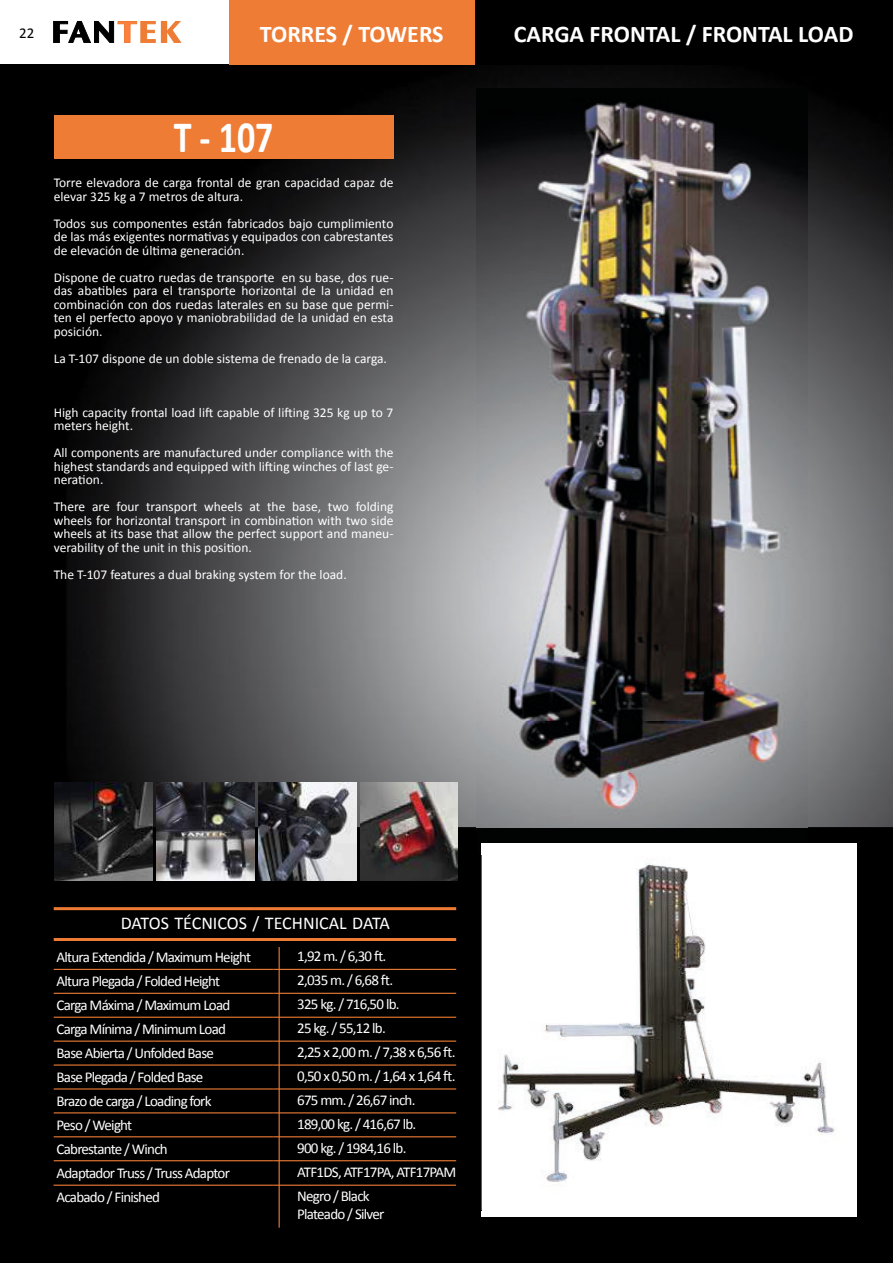
<style>
.page{position:relative;width:893px;height:1263px;background:#fff}
.page>*{position:absolute;margin:0;border:0;box-sizing:border-box;transform-origin:0 0}
.t1{font:700 45px "Calibri";color:#fff;scale:.8 1}
.t2{font:700 24px "Calibri";color:#fff}
.t3{font:18px "Calibri";color:#fff}
.t4{font:15px/24px "Calibri";letter-spacing:-.05em;color:#fff}
.t5{font:15px "Calibri";color:#000}
.t6{font:13.5px/13.5px "Calibri";color:#fff;text-align:justify}
</style>
<div class="page">
<div style="left:0;top:64px;width:893px;height:1199px;background:#000"></div>
<img style="left:54px;top:64px;width:839px;height:763px">
<div style="left:474px;top:0;width:419px;height:64px;background:#000"></div>
<div style="left:229px;top:0;width:245px;height:64px;background:#ee7c35"></div>
<div style="left:161px;top:21px;width:6px;height:21px;background:#ee7c35"></div>
<svg style="left:166px;top:21px;width:15px;height:22px"></svg>
<svg style="left:53px;top:21px;width:103px;height:22px"></svg>
<div style="left:54px;top:116px;width:339px;height:43px;background:#ee7c35"></div>
<div style="left:482px;top:843px;width:375px;height:373px;background:#fff"></div>
<img style="left:481px;top:854px;width:1px;height:356px">
<img style="left:498px;top:862px;width:337px;height:323px">
<img style="left:477px;top:88px;width:331px;height:763px">
<img style="left:482px;top:843px;width:326px;height:8px">
<hr style="left:255px;top:938px;width:201px;height:3px;background:#ee7c35">
<hr style="left:54px;top:938px;width:201px;height:3px;background:#ee7c35">
<hr style="left:54px;top:993px;width:219px;height:1px;background:#ee7c35">
<hr style="left:273px;top:993px;width:183px;height:1px;background:#ee7c35">
<hr style="left:54px;top:1017px;width:219px;height:1px;background:#ee7c35">
<hr style="left:273px;top:1017px;width:183px;height:1px;background:#ee7c35">
<hr style="left:54px;top:1040px;width:219px;height:2px;background:#ee7c35">
<hr style="left:273px;top:1040px;width:183px;height:2px;background:#ee7c35">
<hr style="left:54px;top:1064px;width:219px;height:1px;background:#ee7c35">
<hr style="left:273px;top:1064px;width:183px;height:1px;background:#ee7c35">
<hr style="left:54px;top:1088px;width:219px;height:1px;background:#ee7c35">
<hr style="left:54px;top:1112px;width:219px;height:1px;background:#ee7c35">
<hr style="left:273px;top:1112px;width:183px;height:1px;background:#ee7c35">
<hr style="left:54px;top:1136px;width:219px;height:1px;background:#ee7c35">
<hr style="left:273px;top:1136px;width:183px;height:1px;background:#ee7c35">
<hr style="left:54px;top:1160px;width:219px;height:1px;background:#ee7c35">
<hr style="left:273px;top:1160px;width:183px;height:1px;background:#ee7c35">
<hr style="left:255px;top:907px;width:201px;height:3px;background:#ee7c35">
<hr style="left:54px;top:907px;width:201px;height:3px;background:#ee7c35">
<hr style="left:54px;top:969px;width:219px;height:1px;background:#ee7c35">
<hr style="left:273px;top:969px;width:183px;height:1px;background:#ee7c35">
<hr style="left:273px;top:1088px;width:183px;height:1px;background:#ee7c35">
<hr style="left:279px;top:947px;width:1px;height:281px;background:#ee7c35">
<hr style="left:54px;top:1184px;width:219px;height:2px;background:#ee7c35">
<hr style="left:273px;top:1184px;width:183px;height:2px;background:#ee7c35">
<img style="left:156px;top:783px;width:98px;height:97px">
<img style="left:258px;top:783px;width:98px;height:97px">
<img style="left:54px;top:783px;width:98px;height:97px">
<img style="left:360px;top:783px;width:98px;height:97px">
<p class="t5" style="left:19px;top:23px;width:17px">22</p>
<h2 class="t2" style="left:260px;top:19px;width:185px">TORRES / TOWERS</h2>
<h2 class="t2" style="left:514px;top:19px;width:341px">CARGA FRONTAL / FRONTAL LOAD</h2>
<h1 class="t1" style="left:174px;top:108px;width:126px">T - 107</h1>
<p class="t6" style="left:54px;top:176px;width:341px">Torre elevadora de carga frontal de gran capacidad capaz de elevar 325 kg a 7 metros de altura.</p>
<p class="t6" style="left:54px;top:216px;width:341px">Todos sus componentes están fabricados bajo cumplimiento de las más exigentes normativas y equipados con cabrestantes de elevación de última generación.</p>
<p class="t6" style="left:54px;top:270px;width:341px">Dispone de cuatro ruedas de transporte en su base, dos rue&shy;das abatibles para el transporte horizontal de la unidad en combinación con dos ruedas laterales en su base que permi&shy;ten el perfecto apoyo y maniobrabilidad de la unidad en esta posición.</p>
<p class="t6" style="left:54px;top:351px;width:335px">La T-107 dispone de un doble sistema de frenado de la carga.</p>
<p class="t6" style="left:54px;top:405px;width:341px">High capacity frontal load lift capable of lifting 325 kg up to 7 meters height.</p>
<p class="t6" style="left:54px;top:446px;width:341px">All components are manufactured under compliance with the highest standards and equipped with lifting winches of last ge&shy;neration.</p>
<p class="t6" style="left:54px;top:500px;width:341px">There are four transport wheels at the base, two folding wheels for horizontal transport in combination with two side wheels at its base that allow the perfect support and maneu&shy;verability of the unit in this position.</p>
<p class="t6" style="left:54px;top:567px;width:295px">The T-107 features a dual braking system for the load.</p>
<h3 class="t3" style="left:121px;top:912px;width:271px">DATOS TÉCNICOS / TECHNICAL DATA</h3>
<p class="t4" style="left:297px;top:944px;width:161px">1,92 m. / 6,30 ft.<br>2,035 m. / 6,68 ft.<br>325 kg. / 716,50 lb.<br>25 kg. / 55,12 lb.<br>2,25 x 2,00 m. / 7,38 x 6,56 ft.<br>0,50 x 0,50 m. / 1,64 x 1,64 ft.<br>675 mm. / 26,67 inch.<br>189,00 kg. / 416,67 lb.<br>900 kg. / 1984,16 lb.<br>ATF1DS, ATF17PA, ATF17PAM<br>Negro / Black</p>
<p class="t4" style="left:297px;top:1202px;width:89px">Plateado / Silver</p>
<p class="t4" style="left:57px;top:944px;width:196px">Altura Extendida / Maximum Height<br>Altura Plegada / Folded Height<br>Carga Máxima / Maximum Load<br>Carga Mínima / Minimum Load<br>Base Abierta / Unfolded Base<br>Base Plegada / Folded Base<br>Brazo de carga / Loading fork<br>Peso / Weight<br>Cabrestante / Winch<br>Adaptador Truss / Truss Adaptor<br>Acabado / Finished</p>
</div>
